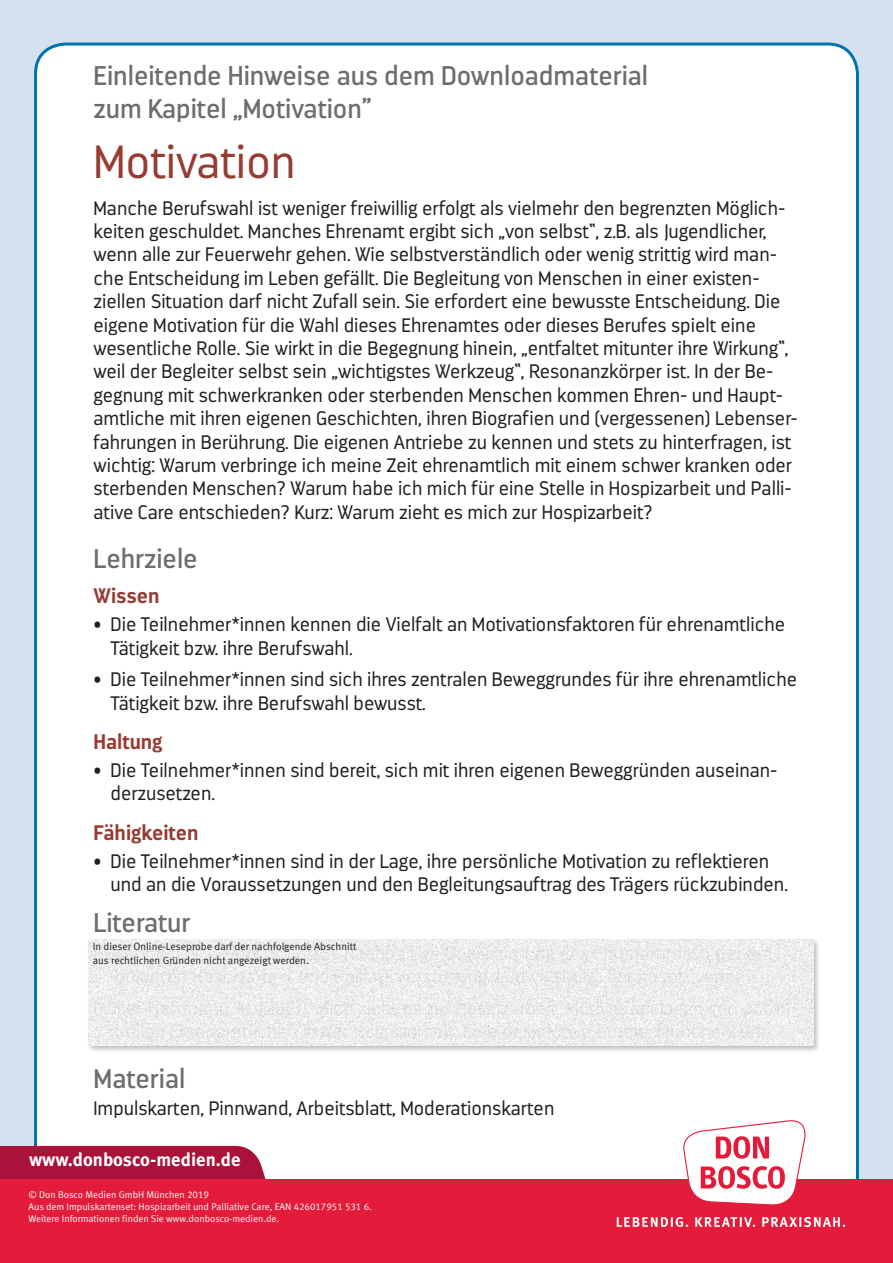
<style>
.page{position:relative;width:893px;height:1263px;background:#d4e1ef}
.page>*{position:absolute;margin:0;border:0;box-sizing:border-box;transform-origin:0 0}
.t1{font:300 46.5px "Darwin";color:#973c32}
.t2{font:27px/32.4px "Darwin";color:#6c6d70}
.t3{font:700 21px "Darwin";color:#973c32}
.t4{font:300 19.5px/23.4px "Darwin";color:#231f20}
.t5{font:700 18.75px "Meta Plus";color:#fff}
.t6{font:10.5px/13.5px "Meta Normal LF";color:#231f20}
.t7{font:9.75px/11.7px "Meta Normal LF";color:#fff}
</style>
<div class="page">
<div style="left:36px;top:44px;width:821px;height:1179px;background:#fff;border-radius:30px"></div>
<div style="left:0;top:1146px;width:266px;height:33px;background:#ab123a"></div>
<div style="left:0;top:1179px;width:893px;height:84px;background:#e41c3b"></div>
<svg style="left:683px;top:1120px;width:123px;height:85px"></svg>
<svg style="left:617px;top:1217px;width:228px;height:10px"></svg>
<div style="left:87px;top:938px;width:734px;height:115px;background:#231f20;opacity:.3"></div>
<img style="left:88px;top:940px;width:725px;height:105px">
<h2 class="t2" style="left:94px;top:60px;width:556px">Einleitende Hinweise aus dem Downloadmaterial zum Kapitel „Motivation”</h2>
<h1 class="t1" style="left:94px;top:135px;width:204px">Motivation</h1>
<p class="t4" style="left:94px;top:196px;width:706px">Manche Berufswahl ist weniger freiwillig erfolgt als vielmehr den begrenzten Möglich&shy;keiten geschuldet. Manches Ehrenamt ergibt sich „von selbst“, z.B. als Jugendlicher, wenn alle zur Feuerwehr gehen. Wie selbstverständlich oder wenig strittig wird man&shy;che Entscheidung im Leben gefällt. Die Begleitung von Menschen in einer existen&shy;ziellen Situation darf nicht Zufall sein. Sie erfordert eine bewusste Entscheidung. Die eigene Motivation für die Wahl dieses Ehrenamtes oder dieses Berufes spielt eine wesentliche Rolle. Sie wirkt in die Begegnung hinein, „entfaltet mitunter ihre Wirkung“, weil der Begleiter selbst sein „wichtigstes Werkzeug“, Resonanzkörper ist. In der Be&shy;gegnung mit schwerkranken oder sterbenden Menschen kommen Ehren- und Haupt&shy;amtliche mit ihren eigenen Geschichten, ihren Biografien und (vergessenen) Lebenser&shy;fahrungen in Berührung. Die eigenen Antriebe zu kennen und stets zu hinterfragen, ist wichtig: Warum verbringe ich meine Zeit ehrenamtlich mit einem schwer kranken oder sterbenden Menschen? Warum habe ich mich für eine Stelle in Hospizarbeit und Palli&shy;ative Care entschieden? Kurz: Warum zieht es mich zur Hospizarbeit?</p>
<h2 class="t2" style="left:94px;top:543px;width:106px">Lehrziele</h2>
<p class="t3" style="left:94px;top:583px;width:68px">Wissen</p>
<p class="t4" style="left:111px;top:613px;width:676px;text-indent:-17px">• Die Teilnehmer*innen kennen die Vielfalt an Motivationsfaktoren für ehrenamtliche<br>Tätigkeit bzw. ihre Berufswahl.</p>
<p class="t4" style="left:111px;top:668px;width:688px;text-indent:-17px">• Die Teilnehmer*innen sind sich ihres zentralen Beweggrundes für ihre ehrenamtliche<br>Tätigkeit bzw. ihre Berufswahl bewusst.</p>
<p class="t3" style="left:94px;top:729px;width:70px">Haltung</p>
<p class="t4" style="left:111px;top:759px;width:669px;text-indent:-17px">• Die Teilnehmer*innen sind bereit, sich mit ihren eigenen Beweggründen auseinan&shy;derzusetzen.</p>
<p class="t3" style="left:94px;top:820px;width:107px">Fähigkeiten</p>
<p class="t4" style="left:111px;top:849px;width:679px;text-indent:-17px">• Die Teilnehmer*innen sind in der Lage, ihre persönliche Motivation zu reflektieren und an die Voraussetzungen und den Begleitungsauftrag des Trägers rückzubinden.</p>
<h2 class="t2" style="left:94px;top:906px;width:98px">Literatur</h2>
<p class="t6" style="left:93px;top:939px;width:265px">In dieser Online-Leseprobe darf der nachfolgende Abschnitt aus rechtlichen Gründen nicht angezeigt werden.</p>
<h2 class="t2" style="left:94px;top:1062px;width:93px">Material</h2>
<p class="t4" style="left:94px;top:1097px;width:462px">Impulskarten, Pinnwand, Arbeitsblatt, Moderationskarten</p>
<p class="t5" style="left:29px;top:1148px;width:213px">www.donbosco-medien.de</p>
<p class="t7" style="left:28px;top:1189px;width:345px">© Don Bosco Medien GmbH München 2019<br>Aus dem Impulskartenset: Hospizarbeit und Palliative Care, EAN 426017951 531 6.<br>Weitere Informationen finden Sie www.donbosco-medien.de.</p>
</div>
